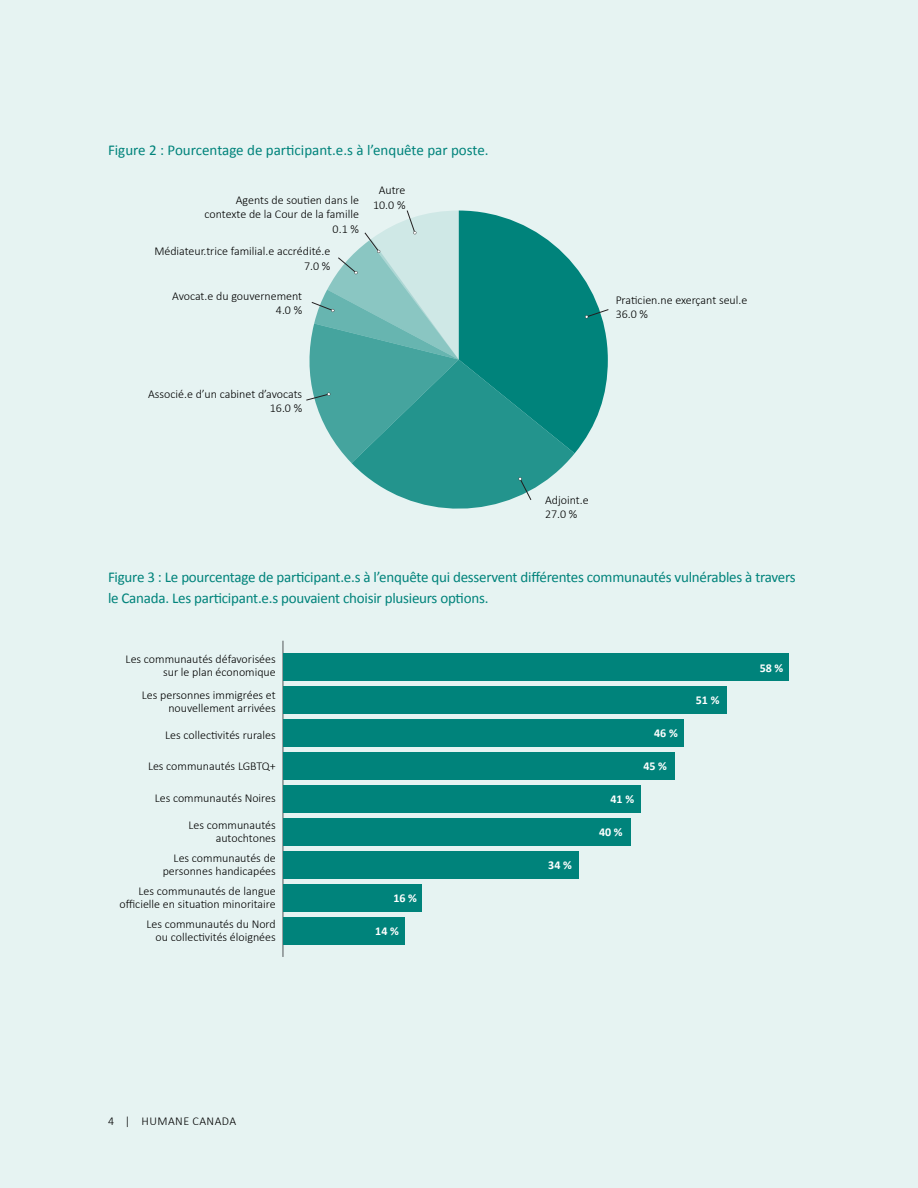
<style>
.page{position:relative;width:918px;height:1188px;background:#e6f3f2}
.page>*{position:absolute;margin:0;border:0;box-sizing:border-box;transform-origin:0 0}
.t1{font:15px/21px "Calibri";letter-spacing:-.015em;color:#00837b}
.t2{font:300 12px/14.4px "Calibri";color:#000;text-align:right}
.t3{font:700 12px "Calibri";color:#fff}
.t4{font:300 12px "Calibri";letter-spacing:.04em;color:#000}
</style>
<div class="page">
<svg style="left:306px;top:210px;width:303px;height:299px"></svg>
<hr style="left:283px;top:641px;width:1px;height:316px;background:#54565a">
<div style="left:283px;top:653px;width:505px;height:28px;background:#00837b"></div>
<div style="left:283px;top:686px;width:444px;height:28px;background:#00837b"></div>
<div style="left:283px;top:719px;width:401px;height:28px;background:#00837b"></div>
<div style="left:283px;top:752px;width:392px;height:28px;background:#00837b"></div>
<div style="left:283px;top:785px;width:358px;height:28px;background:#00837b"></div>
<div style="left:283px;top:818px;width:348px;height:28px;background:#00837b"></div>
<div style="left:283px;top:852px;width:296px;height:27px;background:#00837b"></div>
<div style="left:283px;top:885px;width:139px;height:27px;background:#00837b"></div>
<div style="left:283px;top:918px;width:122px;height:27px;background:#00837b"></div>
<p class="t1" style="left:108px;top:139px;width:382px">Figure 2 : Pourcentage de participant.e.s à l’enquête par poste.</p>
<p class="t2" style="left:205px;top:193px;width:156px">Agents de soutien dans le contexte de la Cour de la famille<br>0.1 %</p>
<p class="t2" style="left:373px;top:183px;width:34px;text-align:center">Autre<br>10.0 %</p>
<p class="t2" style="left:154px;top:244px;width:178px">Médiateur.trice familial.e accrédité.e<br>7.0 %</p>
<p class="t2" style="left:172px;top:289px;width:132px">Avocat.e du gouvernement<br>4.0 %</p>
<p class="t2" style="left:148px;top:387px;width:156px">Associé.e d’un cabinet d’avocats<br>16.0 %</p>
<p class="t2" style="left:616px;top:293px;width:133px;text-align:left">Praticien.ne exerçant seul.e<br>36.0 %</p>
<p class="t2" style="left:545px;top:493px;width:45px;text-align:left">Adjoint.e<br>27.0 %</p>
<p class="t1" style="left:108px;top:566px;width:689px">Figure 3 : Le pourcentage de participant.e.s à l’enquête qui desservent différentes communautés vulnérables à travers le Canada. Les participant.e.s pouvaient choisir plusieurs options.</p>
<p class="t2" style="left:126px;top:653px;width:152px;line-height:12.9px">Les communautés défavorisées sur le plan économique</p>
<p class="t2" style="left:142px;top:688px;width:135px;line-height:12.9px">Les personnes immigrées et nouvellement arrivées</p>
<p class="t2" style="left:165px;top:728px;width:112px">Les collectivités rurales</p>
<p class="t2" style="left:148px;top:759px;width:129px">Les communautés LGBTQ+</p>
<p class="t2" style="left:155px;top:790px;width:123px">Les communautés Noires</p>
<p class="t2" style="left:189px;top:818px;width:89px;line-height:12.9px">Les communautés autochtones</p>
<p class="t2" style="left:163px;top:851px;width:115px;line-height:12.9px">Les communautés de personnes handicapées</p>
<p class="t2" style="left:120px;top:885px;width:158px;line-height:12.9px">Les communautés de langue officielle en situation minoritaire</p>
<p class="t2" style="left:147px;top:918px;width:131px;line-height:12.9px">Les communautés du Nord ou collectivités éloignées</p>
<p class="t4" style="left:108px;top:1114px;width:130px">4 | HUMANE CANADA</p>
<p class="t3" style="left:393px;top:891px;width:25px">16 %</p>
<p class="t3" style="left:375px;top:924px;width:25px">14 %</p>
<p class="t3" style="left:548px;top:858px;width:25px">34 %</p>
<p class="t3" style="left:654px;top:726px;width:25px">46 %</p>
<p class="t3" style="left:643px;top:759px;width:25px">45 %</p>
<p class="t3" style="left:610px;top:792px;width:25px">41 %</p>
<p class="t3" style="left:599px;top:825px;width:25px">40 %</p>
<p class="t3" style="left:696px;top:693px;width:25px">51 %</p>
<p class="t3" style="left:760px;top:660px;width:25px">58 %</p>
</div>
